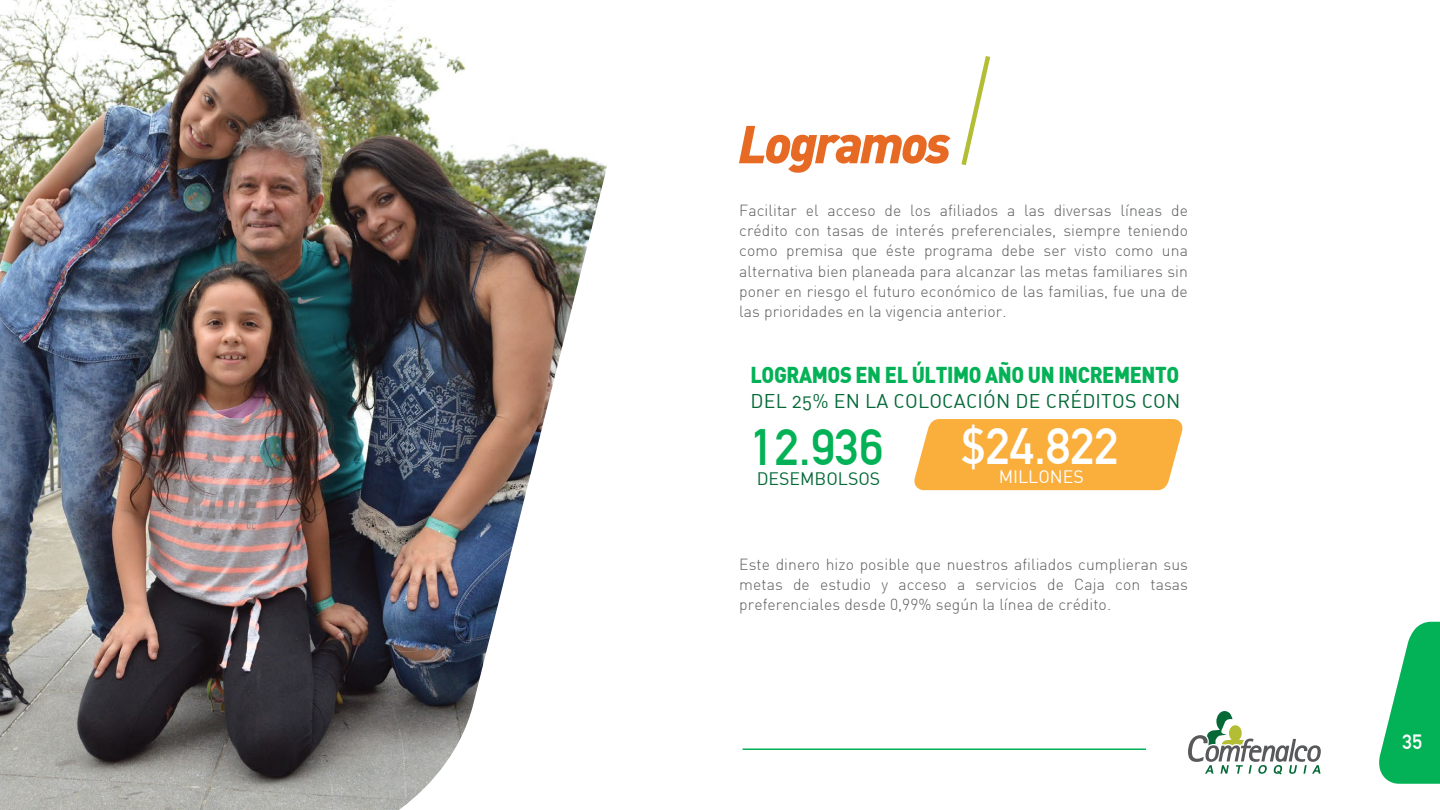
<style>
.page{position:relative;width:1440px;height:810px;background:#fff}
.page>*{position:absolute;margin:0;border:0;box-sizing:border-box;transform-origin:0 0}
.t1{font:italic 900 52.5px "DIN";letter-spacing:-.05em;color:#e76a24}
.t2{font:700 49.95px "DIN Alternate";color:#fff}
.t3{font:700 49.95px "DIN Alternate";color:#03b156}
.t4{font:900 22.5px "DIN";letter-spacing:-.02em;color:#03b156;scale:.89 1}
.t5{font:700 20.25px "DIN Alternate";color:#fff}
.t6{font:19.5px "DIN Alternate";letter-spacing:.01em;color:#046937}
.t7{font:17.7px "DIN Alternate";color:#046937}
.t8{font:17.7px "DIN Alternate";color:#fff}
.t9{font:300 15.75px/20.2px "DIN";letter-spacing:.005em;color:#5d5e5e;text-align:justify}
</style>
<div class="page">
<hr style="left:742px;top:748px;width:404px;height:2px;background:#03b156">
<svg style="left:1188px;top:711px;width:133px;height:63px"></svg>
<svg style="left:1379px;top:622px;width:61px;height:162px"></svg>
<svg style="left:961px;top:56px;width:30px;height:110px"></svg>
<div style="left:914px;top:419px;width:269px;height:71px;background:#faaf3c"></div>
<img style="left:0;top:0;width:607px;height:810px">
<h1 class="t1" style="left:738px;top:110px;width:214px">Logramos</h1>
<p class="t9" style="left:739px;top:200px;width:450px">Facilitar el acceso de los afiliados a las diversas líneas de crédito con tasas de interés preferenciales, siempre teniendo como premisa que éste programa debe ser visto como una alternativa bien planeada para alcanzar las metas familiares sin poner en riesgo el futuro económico de las familias, fue una de las prioridades en la vigencia anterior.</p>
<h3 class="t4" style="left:751px;top:360px;width:483px">LOGRAMOS EN EL ÚLTIMO AÑO UN INCREMENTO</h3>
<p class="t6" style="left:751px;top:388px;width:431px">DEL 25% EN LA COLOCACIÓN DE CRÉDITOS CON</p>
<h2 class="t3" style="left:751px;top:409px;width:134px">12.936</h2>
<h2 class="t2" style="left:961px;top:408px;width:159px">$24.822</h2>
<p class="t8" style="left:999px;top:466px;width:87px">MILLONES</p>
<p class="t7" style="left:757px;top:468px;width:125px">DESEMBOLSOS</p>
<p class="t9" style="left:739px;top:554px;width:450px">Este dinero hizo posible que nuestros afiliados cumplieran sus metas de estudio y acceso a servicios de Caja con tasas preferenciales desde 0,99% según la línea de crédito.</p>
<p class="t5" style="left:1403px;top:726px;width:21px">35</p>
</div>
